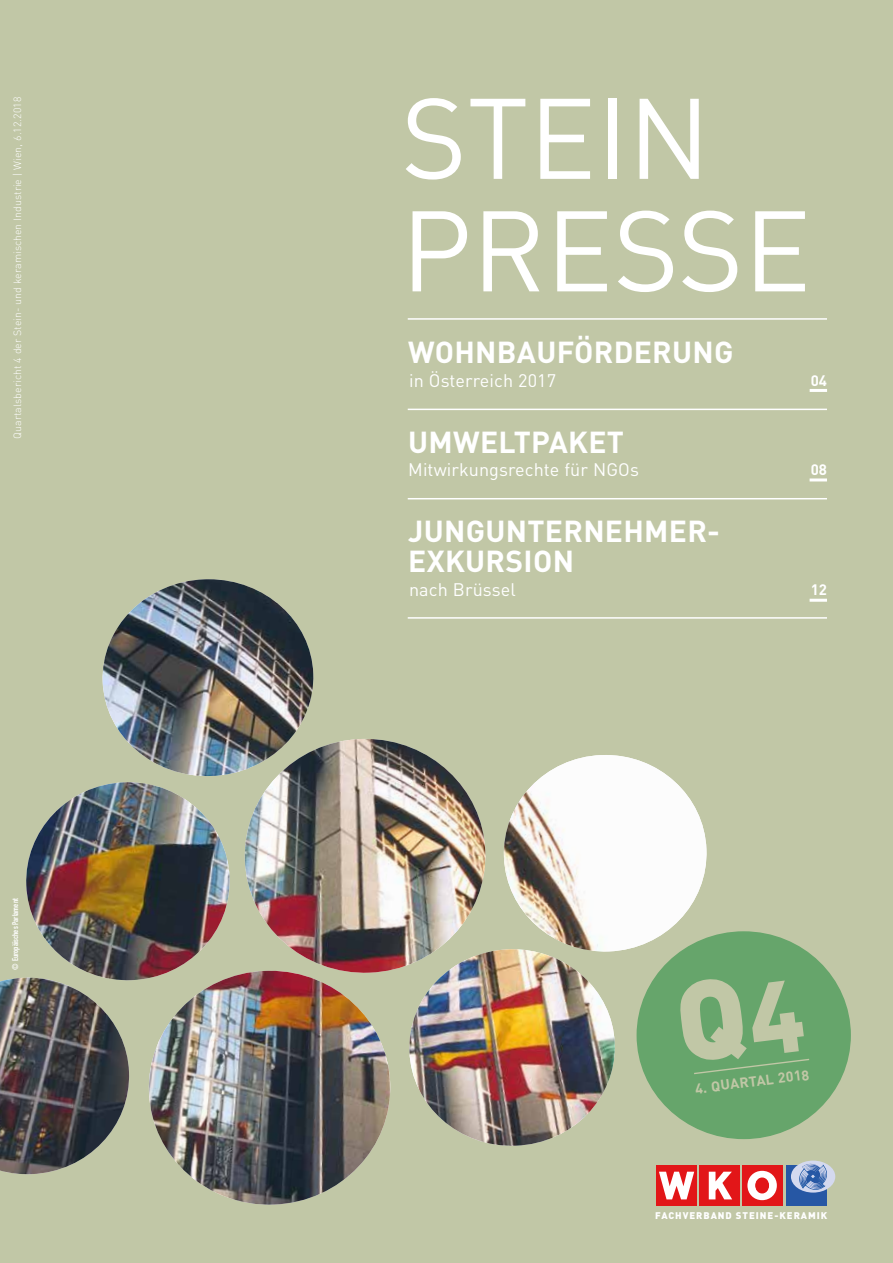
<style>
.page{position:relative;width:893px;height:1263px;background:#c1c7a6}
.page>*{position:absolute;margin:0;border:0;box-sizing:border-box;transform-origin:0 0}
.t1{font:112.5px/112.5px "DIN";color:#fff}
.t2{font:700 30px/30px "DIN";letter-spacing:.01em;color:#fff}
.t3{font:18px "DIN";letter-spacing:.005em;color:#fff}
.t4{font:700 15px "DIN";color:#fff}
.t5{font:700 14.25px "DIN";color:#c1c7a6}
.t6{font:300 10.5px "DIN";letter-spacing:.005em;color:#fff}
.t7{font:900 9.6px "DIN";letter-spacing:.1em;color:#fff}
.t8{font:8.25px "DIN Engschrift";letter-spacing:.005em;color:#fff}
</style>
<div class="page">
<div style="left:742px;top:1165px;width:40px;height:41px;background:#e21618"></div>
<div style="left:699px;top:1165px;width:41px;height:41px;background:#e21618"></div>
<svg style="left:709px;top:1172px;width:23px;height:27px"></svg>
<svg style="left:747px;top:1171px;width:30px;height:29px"></svg>
<div style="left:756px;top:1178px;width:12px;height:15px;background:#e21618;border-radius:50%"></div>
<div style="left:755px;top:1177px;width:14px;height:16px;border:1px solid #e21618;border-radius:50%"></div>
<div style="left:786px;top:1165px;width:41px;height:41px;background:#2657a4"></div>
<div style="left:791px;top:1160px;width:44px;height:32px;background:#d4d9ef;border-radius:50%"></div>
<svg style="left:798px;top:1162px;width:30px;height:29px"></svg>
<img style="left:0;top:579px;width:709px;height:627px">
<div style="left:637px;top:932px;width:213px;height:206px;background:#66a56b;border-radius:50%"></div>
<hr style="left:408px;top:318px;width:419px;height:2px;background:#fff">
<hr style="left:408px;top:409px;width:419px;height:1px;background:#fff">
<hr style="left:408px;top:498px;width:419px;height:1px;background:#fff">
<hr style="left:408px;top:617px;width:419px;height:2px;background:#fff">
<hr style="left:810px;top:389px;width:17px;height:3px;background:#fff">
<hr style="left:810px;top:478px;width:17px;height:3px;background:#fff">
<hr style="left:810px;top:599px;width:17px;height:3px;background:#fff">
<svg style="left:694px;top:1058px;width:116px;height:17px"></svg>
<p class="t6" style="left:11px;top:439px;width:343px;rotate:-90deg">Quartalsbericht 4 der Stein- und keramischen Industrie | Wien, 6.12.2018</p>
<p class="t8" style="left:10px;top:969px;width:73px;rotate:-90deg">© Europäisches Parlament</p>
<h1 class="t1" style="left:401px;top:80px;width:412px">STEIN<br>PRESSE</h1>
<h2 class="t2" style="left:408px;top:336px;width:327px">WOHNBAUFÖRDERUNG</h2>
<h3 class="t3" style="left:409px;top:369px;width:149px">in Österreich 2017</h3>
<h2 class="t2" style="left:408px;top:425px;width:217px">UMWELTPAKET</h2>
<h3 class="t3" style="left:408px;top:459px;width:232px">Mitwirkungsrechte für NGOs</h3>
<h2 class="t2" style="left:408px;top:515px;width:313px">JUNGUNTERNEHMER-<br>EXKURSION</h2>
<h3 class="t3" style="left:409px;top:578px;width:108px">nach Brüssel</h3>
<h3 class="t4" style="left:811px;top:370px;width:18px">04</h3>
<h3 class="t4" style="left:811px;top:460px;width:18px">08</h3>
<h3 class="t4" style="left:811px;top:579px;width:18px">12</h3>
<h3 class="t5" style="left:694px;top:1079px;width:117px;rotate:-7deg">4. QUARTAL 2018</h3>
<p class="t7" style="left:655px;top:1209px;width:174px">FACHVERBAND STEINE-KERAMIK</p>
</div>
